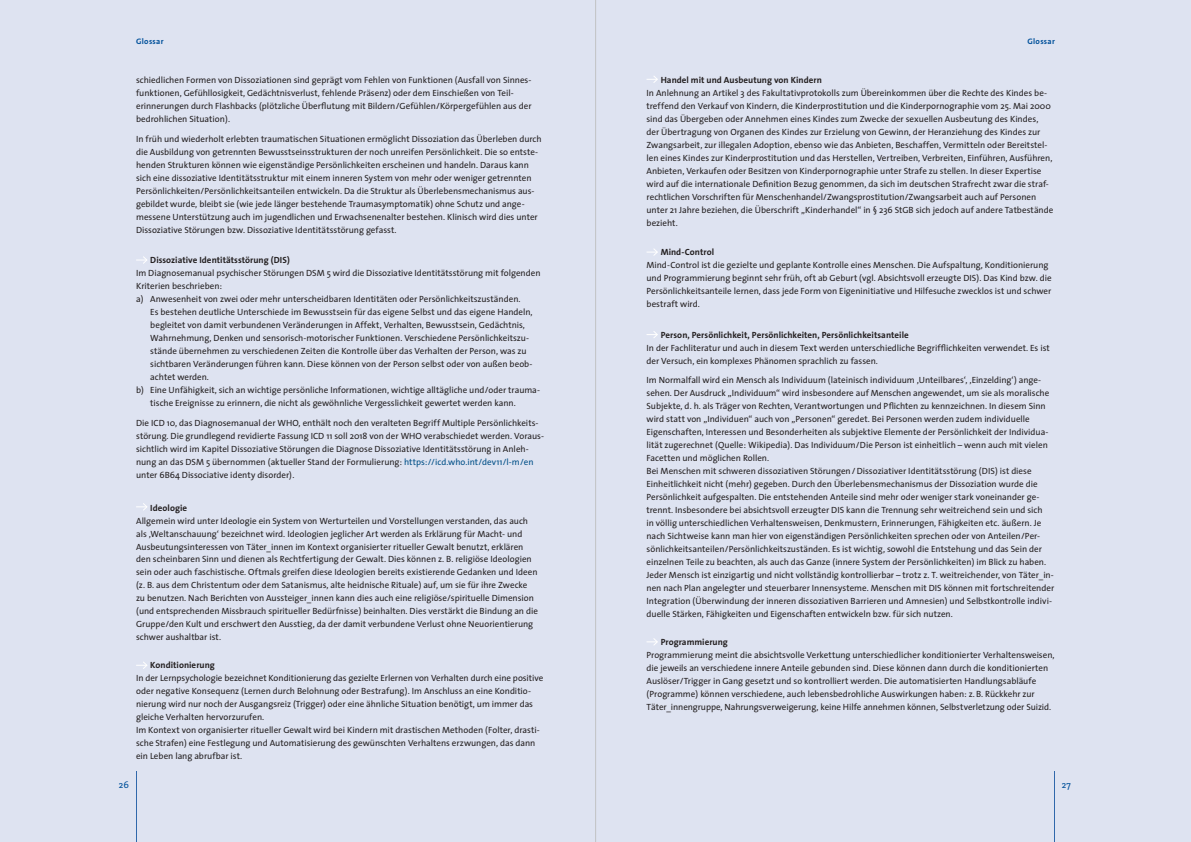
<style>
.page{position:relative;width:1191px;height:842px;background:#fff}
.page>*{position:absolute;margin:0;border:0;box-sizing:border-box;transform-origin:0 0}
.t1{font:9.5px "The Serif";color:#01519b}
.t2{font:9px/13px "The Sans";color:#231f20}
.t3{font:700 9px "The Sans";letter-spacing:.005em;color:#231f20}
.t4{font:700 8px "The Sans";letter-spacing:.04em;color:#01519b}
.s1{color:#004f87}
</style>
<div class="page">
<div style="left:0;top:0;width:595px;height:842px;background:#dee3f1"></div>
<div style="left:595px;top:0;width:596px;height:842px;background:#dee3f1"></div>
<hr style="left:136px;top:771px;width:1px;height:71px;background:#3068ab">
<hr style="left:1054px;top:771px;width:1px;height:71px;background:#3068ab">
<svg style="left:136px;top:256px;width:11px;height:8px"></svg>
<svg style="left:136px;top:503px;width:11px;height:8px"></svg>
<svg style="left:136px;top:662px;width:11px;height:7px"></svg>
<svg style="left:646px;top:76px;width:12px;height:7px"></svg>
<svg style="left:647px;top:249px;width:11px;height:7px"></svg>
<svg style="left:646px;top:331px;width:12px;height:7px"></svg>
<svg style="left:647px;top:638px;width:11px;height:7px"></svg>
<hr style="left:595px;top:0;width:1px;height:842px;background:#c1c2c4">
<p class="t4" style="left:136px;top:35px;width:29px">Glossar</p>
<p class="t4" style="left:1027px;top:35px;width:29px">Glossar</p>
<p class="t2" style="left:136px;top:73px;width:397px">schiedlichen Formen von Dissoziationen sind geprägt vom Fehlen von Funktionen (Ausfall von Sinnes&shy;funktionen, Gefühllosigkeit, Gedächtnisverlust, fehlende Präsenz) oder dem Einschießen von Teil&shy;erinnerungen durch Flashbacks (plötzliche Überflutung mit Bildern/Gefühlen/Körpergefühlen aus der bedrohlichen Situation).</p>
<p class="t2" style="left:136px;top:132px;width:407px">In früh und wiederholt erlebten traumatischen Situationen ermöglicht Dissoziation das Überleben durch die Ausbildung von getrennten Bewusstseinsstrukturen der noch unreifen Persönlichkeit. Die so entste&shy;henden Strukturen können wie eigenständige Persönlichkeiten erscheinen und handeln. Daraus kann sich eine dissoziative Identitätsstruktur mit einem inneren System von mehr oder weniger getrennten Persönlichkeiten/Persönlichkeitsanteilen entwickeln. Da die Struktur als Überlebensmechanismus aus&shy;gebildet wurde, bleibt sie (wie jede länger bestehende Traumasymptomatik) ohne Schutz und ange&shy;messene Unterstützung auch im jugendlichen und Erwachsenenalter bestehen. Klinisch wird dies unter Dissoziative Störungen bzw. Dissoziative Identitätsstörung gefasst.</p>
<p class="t3" style="left:150px;top:252px;width:141px">Dissoziative Identitätsstörung (DIS)</p>
<p class="t2" style="left:136px;top:266px;width:406px">Im Diagnosemanual psychischer Störungen DSM 5 wird die Dissoziative Identitätsstörung mit folgenden<br>Kriterien beschrieben:<br>a) Anwesenheit von zwei oder mehr unterscheidbaren Identitäten oder Persönlichkeitszuständen.</p>
<p class="t2" style="left:150px;top:305px;width:384px">Es bestehen deutliche Unterschiede im Bewusstsein für das eigene Selbst und das eigene Handeln,</p>
<p class="t2" style="left:150px;top:318px;width:376px">begleitet von damit verbundenen Veränderungen in Affekt, Verhalten, Bewusstsein, Gedächtnis,</p>
<p class="t2" style="left:150px;top:331px;width:380px">Wahrnehmung, Denken und sensorisch-motorischer Funktionen. Verschiedene Persönlichkeitszu-</p>
<p class="t2" style="left:150px;top:344px;width:378px">stände übernehmen zu verschiedenen Zeiten die Kontrolle über das Verhalten der Person, was zu</p>
<p class="t2" style="left:150px;top:357px;width:384px">sichtbaren Veränderungen führen kann. Diese können von der Person selbst oder von außen beob-</p>
<p class="t2" style="left:150px;top:370px;width:60px">achtet werden.</p>
<p class="t2" style="left:136px;top:383px;width:405px">b) Eine Unfähigkeit, sich an wichtige persönliche Informationen, wichtige alltägliche und/oder trauma-</p>
<p class="t2" style="left:150px;top:396px;width:367px">tische Ereignisse zu erinnern, die nicht als gewöhnliche Vergesslichkeit gewertet werden kann.</p>
<p class="t2" style="left:136px;top:416px;width:409px">Die ICD 10, das Diagnosemanual der WHO, enthält noch den veralteten Begriff Multiple Persönlichkeits&shy;störung. Die grundlegend revidierte Fassung ICD 11 soll 2018 von der WHO verabschiedet werden. Voraus&shy;sichtlich wird im Kapitel Dissoziative Störungen die Diagnose Dissoziative Identitätsstörung in Anleh&shy;nung an das DSM 5 übernommen (aktueller Stand der Formulierung: <span class="s1">https://icd.who.int/dev11/l-m/en </span>unter 6B64 Dissociative identy disorder).</p>
<p class="t3" style="left:150px;top:500px;width:38px">Ideologie</p>
<p class="t2" style="left:136px;top:514px;width:403px">Allgemein wird unter Ideologie ein System von Werturteilen und Vorstellungen verstanden, das auch als ‚Weltanschauung‘ bezeichnet wird. Ideologien jeglicher Art werden als Erklärung für Macht- und Ausbeutungsinteressen von Täter_innen im Kontext organisierter ritueller Gewalt benutzt, erklären den scheinbaren Sinn und dienen als Rechtfertigung der Gewalt. Dies können z. B. religiöse Ideologien sein oder auch faschistische. Oftmals greifen diese Ideologien bereits existierende Gedanken und Ideen (z. B. aus dem Christentum oder dem Satanismus, alte heidnische Rituale) auf, um sie für ihre Zwecke zu benutzen. Nach Berichten von Aussteiger_innen kann dies auch eine religiöse/spirituelle Dimension (und entsprechenden Missbrauch spiritueller Bedürfnisse) beinhalten. Dies verstärkt die Bindung an die Gruppe/den Kult und erschwert den Ausstieg, da der damit verbundene Verlust ohne Neuorientierung schwer aushaltbar ist.</p>
<p class="t3" style="left:150px;top:657px;width:66px">Konditionierung</p>
<p class="t2" style="left:136px;top:671px;width:409px">In der Lernpsychologie bezeichnet Konditionierung das gezielte Erlernen von Verhalten durch eine positive oder negative Konsequenz (Lernen durch Belohnung oder Bestrafung). Im Anschluss an eine Konditio&shy;nierung wird nur noch der Ausgangsreiz (Trigger) oder eine ähnliche Situation benötigt, um immer das gleiche Verhalten hervorzurufen.<br>Im Kontext von organisierter ritueller Gewalt wird bei Kindern mit drastischen Methoden (Folter, drasti&shy;sche Strafen) eine Festlegung und Automatisierung des gewünschten Verhaltens erzwungen, das dann ein Leben lang abrufbar ist.</p>
<p class="t3" style="left:660px;top:72px;width:163px">Handel mit und Ausbeutung von Kindern</p>
<p class="t2" style="left:646px;top:86px;width:408px">In Anlehnung an Artikel 3 des Fakultativprotokolls zum Übereinkommen über die Rechte des Kindes be&shy;treffend den Verkauf von Kindern, die Kinderprostitution und die Kinderpornographie vom 25. Mai 2000 sind das Übergeben oder Annehmen eines Kindes zum Zwecke der sexuellen Ausbeutung des Kindes, der Übertragung von Organen des Kindes zur Erzielung von Gewinn, der Heranziehung des Kindes zur Zwangsarbeit, zur illegalen Adoption, ebenso wie das Anbieten, Beschaffen, Vermitteln oder Bereitstel&shy;len eines Kindes zur Kinderprostitution und das Herstellen, Vertreiben, Verbreiten, Einführen, Ausführen, Anbieten, Verkaufen oder Besitzen von Kinderpornographie unter Strafe zu stellen. In dieser Expertise wird auf die internationale Definition Bezug genommen, da sich im deutschen Strafrecht zwar die straf&shy;rechtlichen Vorschriften für Menschenhandel/Zwangsprostitution/Zwangsarbeit auch auf Personen unter 21 Jahre beziehen, die Überschrift „Kinderhandel“ in § 236 StGB sich jedoch auf andere Tatbestände bezieht.</p>
<p class="t3" style="left:660px;top:245px;width:55px">Mind-Control</p>
<p class="t2" style="left:646px;top:259px;width:407px">Mind-Control ist die gezielte und geplante Kontrolle eines Menschen. Die Aufspaltung, Konditionierung und Programmierung beginnt sehr früh, oft ab Geburt (vgl. Absichtsvoll erzeugte DIS). Das Kind bzw. die Persönlichkeitsanteile lernen, dass jede Form von Eigeninitiative und Hilfesuche zwecklos ist und schwer bestraft wird.</p>
<p class="t3" style="left:660px;top:327px;width:249px">Person, Persönlichkeit, Persönlichkeiten, Persönlichkeitsanteile</p>
<p class="t2" style="left:646px;top:341px;width:405px">In der Fachliteratur und auch in diesem Text werden unterschiedliche Begrifflichkeiten verwendet. Es ist der Versuch, ein komplexes Phänomen sprachlich zu fassen.</p>
<p class="t2" style="left:646px;top:374px;width:409px">Im Normalfall wird ein Mensch als Individuum (lateinisch individuum ‚Unteilbares‘, ‚Einzelding‘) ange&shy;sehen. Der Ausdruck „Individuum“ wird insbesondere auf Menschen angewendet, um sie als moralische Subjekte, d. h. als Träger von Rechten, Verantwortungen und Pflichten zu kennzeichnen. In diesem Sinn wird statt von „Individuen“ auch von „Personen“ geredet. Bei Personen werden zudem individuelle Eigenschaften, Interessen und Besonderheiten als subjektive Elemente der Persönlichkeit der Individua&shy;lität zugerechnet (Quelle: Wikipedia). Das Individuum/Die Person ist einheitlich – wenn auch mit vielen Facetten und möglichen Rollen.<br>Bei Menschen mit schweren dissoziativen Störungen / Dissoziativer Identitätsstörung (DIS) ist diese Einheitlichkeit nicht (mehr) gegeben. Durch den Überlebensmechanismus der Dissoziation wurde die Persönlichkeit aufgespalten. Die entstehenden Anteile sind mehr oder weniger stark voneinander ge&shy;trennt. Insbesondere bei absichtsvoll erzeugter DIS kann die Trennung sehr weitreichend sein und sich<br>in völlig unterschiedlichen Verhaltensweisen, Denkmustern, Erinnerungen, Fähigkeiten etc. äußern. Je nach Sichtweise kann man hier von eigenständigen Persönlichkeiten sprechen oder von Anteilen/Per&shy;sönlichkeitsanteilen/Persönlichkeitszuständen. Es ist wichtig, sowohl die Entstehung und das Sein der einzelnen Teile zu beachten, als auch das Ganze (innere System der Persönlichkeiten) im Blick zu haben.<br>Jeder Mensch ist einzigartig und nicht vollständig kontrollierbar – trotz z. T. weitreichender, von Täter_in&shy;nen nach Plan angelegter und steuerbarer Innensysteme. Menschen mit DIS können mit fortschreitender Integration (Überwindung der inneren dissoziativen Barrieren und Amnesien) und Selbstkontrolle indivi&shy;duelle Stärken, Fähigkeiten und Eigenschaften entwickeln bzw. für sich nutzen.</p>
<p class="t3" style="left:660px;top:635px;width:69px">Programmierung</p>
<p class="t2" style="left:646px;top:648px;width:409px">Programmierung meint die absichtsvolle Verkettung unterschiedlicher konditionierter Verhaltensweisen, die jeweils an verschiedene innere Anteile gebunden sind. Diese können dann durch die konditionierten Auslöser/Trigger in Gang gesetzt und so kontrolliert werden. Die automatisierten Handlungsabläufe (Programme) können verschiedene, auch lebensbedrohliche Auswirkungen haben: z. B. Rückkehr zur Täter_innengruppe, Nahrungsverweigerung, keine Hilfe annehmen können, Selbstverletzung oder Suizid.</p>
<p class="t1" style="left:119px;top:777px;width:12px">26</p>
<p class="t1" style="left:1062px;top:777px;width:10px">27</p>
</div>
